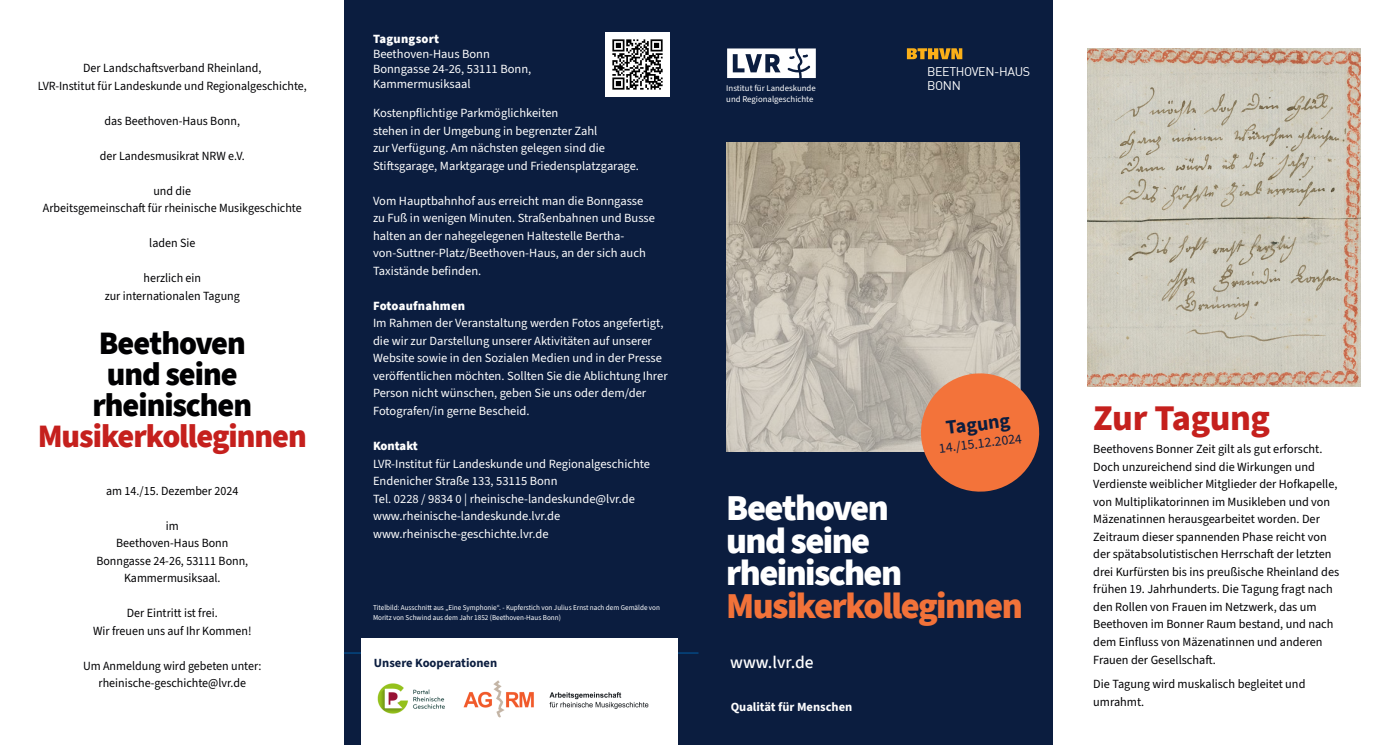
<style>
.page{position:relative;width:1397px;height:745px;background:#fff}
.page>*{position:absolute;margin:0;border:0;box-sizing:border-box;transform-origin:0 0}
.Headline_01_Titel_36pt{font:900 36.25px/32.5px "Source Sans 3";letter-spacing:-.045em;color:#fff}
.Headline_01_Titel_36pt-2{font:900 36.25px "Source Sans 3";letter-spacing:-.045em;color:#f27239}
.Headline_03_Artikel_18pt{font:800 36.25px "Source Sans 3";letter-spacing:-.015em;color:#c5201d}
.Headline_01_Titel_36pt-3{font:900 32.5px "Source Sans 3";letter-spacing:-.035em;color:#000002}
.Headline_01_Titel_36pt-4{font:900 32.5px "Source Sans 3";letter-spacing:-.035em;color:#c5201d}
.Störer_Headline_12pt{font:700 20px "Source Sans 3";color:#0b1d3f}
.Subline_14pt{font:500 17.5px "Source Sans 3";color:#fff}
.Störer_Headline_12pt-2{font:13.75px "Source Sans 3";color:#0b1d3f}
.Copy_10pt{font:12.5px/17.5px "Source Sans 3";color:#fff}
.Copy_10_pt{font:12.5px/17.5px "Source Sans 3";color:#010103}
.Copy_10_pt-2{font:12.5px/17.5px "Source Sans 3";color:#010103;text-align:center;scale:.96 1}
.aaa_abbinder_umschlagseite_4{font:12.5px/17.5px "Source Sans 3";color:#fff}
.Copy_10pt-2{font:900 12.5px "Source Sans 3";letter-spacing:.02em;color:#fff}
.Copy_10_pt-3{font:12.5px "Source Sans 3";color:#000002;scale:.96 1}
.Claim_10pt{font:700 12.5px "Source Sans 3";color:#fff}
.Claim_10pt-2{font:700 12.5px "Source Sans 3";color:#0b1d3f}
.Copy_10pt-3{font:900 12.5px "Source Sans 3";letter-spacing:-.01em;color:#fff}
.t1{font:12.38px "DIN";letter-spacing:-.03em;color:#fff}
.Claim_10pt-3{font:8.75px "Source Sans 3";color:#fff}
.t2{font:7.5px/10px "Source Sans 3";color:#fff;scale:.95 1}
</style>
<div class="page">
<div style="left:344px;top:0;width:708px;height:744px;background:#0b1d3f"></div>
<svg style="left:726px;top:146px;width:294px;height:305px;background:#bab2a4"></svg>
<hr style="left:344px;top:652px;width:354px;height:1px;background:#015ca3">
<img style="left:606px;top:33px;width:63px;height:64px">
<svg style="left:906px;top:48px;width:56px;height:11px"></svg>
<div style="left:361px;top:638px;width:317px;height:106px;background:#fff"></div>
<img style="left:463px;top:680px;width:186px;height:38px">
<svg style="left:727px;top:48px;width:88px;height:30px"></svg>
<svg style="left:917px;top:369px;width:123px;height:123px;background:#c96e49"></svg>
<img style="left:377px;top:683px;width:68px;height:31px">
<img style="left:1087px;top:48px;width:273px;height:338px">
<p class="Copy_10_pt-2" style="left:38px;top:59px;width:282px">Der Landschaftsverband Rheinland,<br>LVR-Institut für Landeskunde und Regionalgeschichte,</p>
<p class="Copy_10_pt-2" style="left:105px;top:112px;width:142px">das Beethoven-Haus Bonn,</p>
<p class="Copy_10_pt-2" style="left:100px;top:147px;width:152px">der Landesmusikrat NRW e.V.</p>
<p class="Copy_10_pt-2" style="left:43px;top:182px;width:271px">und die<br>Arbeitsgemeinschaft für rheinische Musikgeschichte</p>
<p class="Copy_10_pt-2" style="left:149px;top:234px;width:49px">laden Sie</p>
<p class="Copy_10_pt-2" style="left:143px;top:269px;width:61px">herzlich ein</p>
<p class="Copy_10_pt-2" style="left:105px;top:287px;width:142px">zur internationalen Tagung</p>
<p class="Headline_01_Titel_36pt-3" style="left:99px;top:321px;width:149px">Beethoven</p>
<p class="Headline_01_Titel_36pt-3" style="left:107px;top:352px;width:132px">und seine</p>
<p class="Headline_01_Titel_36pt-3" style="left:92px;top:383px;width:161px">rheinischen</p>
<p class="Headline_01_Titel_36pt-4" style="left:38px;top:414px;width:271px">Musikerkolleginnen</p>
<p class="Copy_10_pt-3" style="left:106px;top:482px;width:139px">am 14./15. Dezember 2024</p>
<p class="Copy_10_pt-2" style="left:166px;top:516px;width:15px">im</p>
<p class="Copy_10_pt-2" style="left:116px;top:534px;width:118px">Beethoven-Haus Bonn</p>
<p class="Copy_10_pt-2" style="left:96px;top:551px;width:160px">Bonngasse 24-26, 53111 Bonn,</p>
<p class="Copy_10_pt-2" style="left:124px;top:569px;width:102px">Kammermusiksaal.</p>
<p class="Copy_10_pt-2" style="left:127px;top:604px;width:96px">Der Eintritt ist frei.</p>
<p class="Copy_10_pt-2" style="left:93px;top:621px;width:166px">Wir freuen uns auf Ihr Kommen!</p>
<p class="Copy_10_pt-2" style="left:83px;top:656px;width:187px">Um Anmeldung wird gebeten unter:</p>
<p class="Copy_10_pt-2" style="left:99px;top:674px;width:155px">rheinische-geschichte@lvr.de</p>
<p class="Copy_10pt-2" style="left:373px;top:31px;width:68px">Tagungsort</p>
<p class="Copy_10pt" style="left:373px;top:45px;width:118px">Beethoven-Haus Bonn</p>
<p class="Copy_10pt" style="left:373px;top:60px;width:160px">Bonngasse 24-26, 53111 Bonn,</p>
<p class="Copy_10pt" style="left:373px;top:75px;width:99px">Kammermusiksaal</p>
<p class="Copy_10pt" style="left:373px;top:104px;width:187px">Kostenpflichtige Parkmöglichkeiten</p>
<p class="Copy_10pt" style="left:373px;top:122px;width:226px">stehen in der Umgebung in begrenzter Zahl</p>
<p class="Copy_10pt" style="left:373px;top:139px;width:267px">zur Verfügung. Am nächsten gelegen sind die<br>Stiftsgarage, Marktgarage und Friedensplatzgarage.</p>
<p class="Copy_10pt" style="left:373px;top:192px;width:283px">Vom Hauptbahnhof aus erreicht man die Bonngasse zu Fuß in wenigen Minuten. Straßenbahnen und Busse halten an der nahegelegenen Haltestelle Bertha&shy;von-Suttner-Platz/Beethoven-Haus, an der sich auch Taxistände befinden.</p>
<p class="Copy_10pt-2" style="left:373px;top:297px;width:94px">Fotoaufnahmen</p>
<p class="Copy_10pt" style="left:373px;top:314px;width:296px">Im Rahmen der Veranstaltung werden Fotos angefertigt, die wir zur Darstellung unserer Aktivitäten auf unserer Website sowie in den Sozialen Medien und in der Presse veröffentlichen möchten. Sollten Sie die Ablichtung Ihrer Person nicht wünschen, geben Sie uns oder dem/der Fotografen/in gerne Bescheid.</p>
<p class="Copy_10pt-3" style="left:373px;top:437px;width:46px">Kontakt</p>
<p class="aaa_abbinder_umschlagseite_4" style="left:373px;top:454px;width:278px">LVR-Institut für Landeskunde und Regionalgeschichte</p>
<p class="aaa_abbinder_umschlagseite_4" style="left:373px;top:472px;width:186px">Endenicher Straße 133, 53115 Bonn</p>
<p class="aaa_abbinder_umschlagseite_4" style="left:373px;top:489px;width:263px">Tel. 0228 / 9834 0 | rheinische-landeskunde@lvr.de www.rheinische-landeskunde.lvr.de</p>
<p class="aaa_abbinder_umschlagseite_4" style="left:373px;top:524px;width:177px">www.rheinische-geschichte.lvr.de</p>
<p class="t2" style="left:373px;top:601px;width:303px">Titelbild: Ausschnitt aus „Eine Symphonie“. - Kupferstich von Julius Ernst nach dem Gemälde von<br>Moritz von Schwind aus dem Jahr 1852 (Beethoven-Haus Bonn)</p>
<p class="Claim_10pt-2" style="left:374px;top:654px;width:125px">Unsere Kooperationen</p>
<p class="Claim_10pt-3" style="left:726px;top:82px;width:91px">Institut für Landeskunde</p>
<p class="Claim_10pt-3" style="left:726px;top:93px;width:89px">und Regionalgeschichte</p>
<p class="t1" style="left:927px;top:64px;width:105px">BEETHOVEN-HAUS</p>
<p class="t1" style="left:927px;top:77px;width:35px">BONN</p>
<p class="Störer_Headline_12pt" style="left:944px;top:414px;width:66px;rotate:-7deg">Tagung</p>
<p class="Störer_Headline_12pt-2" style="left:937px;top:439px;width:85px;rotate:-7deg">14./15.12.2024</p>
<p class="Headline_01_Titel_36pt" style="left:726px;top:491px;width:164px">Beethoven und seine</p>
<p class="Headline_01_Titel_36pt" style="left:726px;top:556px;width:177px">rheinischen</p>
<p class="Headline_01_Titel_36pt-2" style="left:726px;top:581px;width:298px">Musikerkolleginnen</p>
<p class="Subline_14pt" style="left:730px;top:650px;width:85px">www.lvr.de</p>
<p class="Claim_10pt" style="left:730px;top:698px;width:123px">Qualität für Menschen</p>
<p class="Headline_03_Artikel_18pt" style="left:1092px;top:394px;width:178px">Zur Tagung</p>
<p class="Copy_10_pt" style="left:1093px;top:440px;width:247px">Beethovens Bonner Zeit gilt als gut erforscht.<br>Doch unzureichend sind die Wirkungen und Verdienste weiblicher Mitglieder der Hofkapelle, von Multiplikatorinnen im Musikleben und von Mäzenatinnen herausgearbeitet worden. Der Zeitraum dieser spannenden Phase reicht von der spätabsolutistischen Herrschaft der letzten drei Kurfürsten bis ins preußische Rheinland des frühen 19. Jahrhunderts. Die Tagung fragt nach den Rollen von Frauen im Netzwerk, das um Beethoven im Bonner Raum bestand, und nach dem Einfluss von Mäzenatinnen und anderen Frauen der Gesellschaft.</p>
<p class="Copy_10_pt" style="left:1093px;top:674px;width:214px">Die Tagung wird muskalisch begleitet und umrahmt.</p>
</div>
